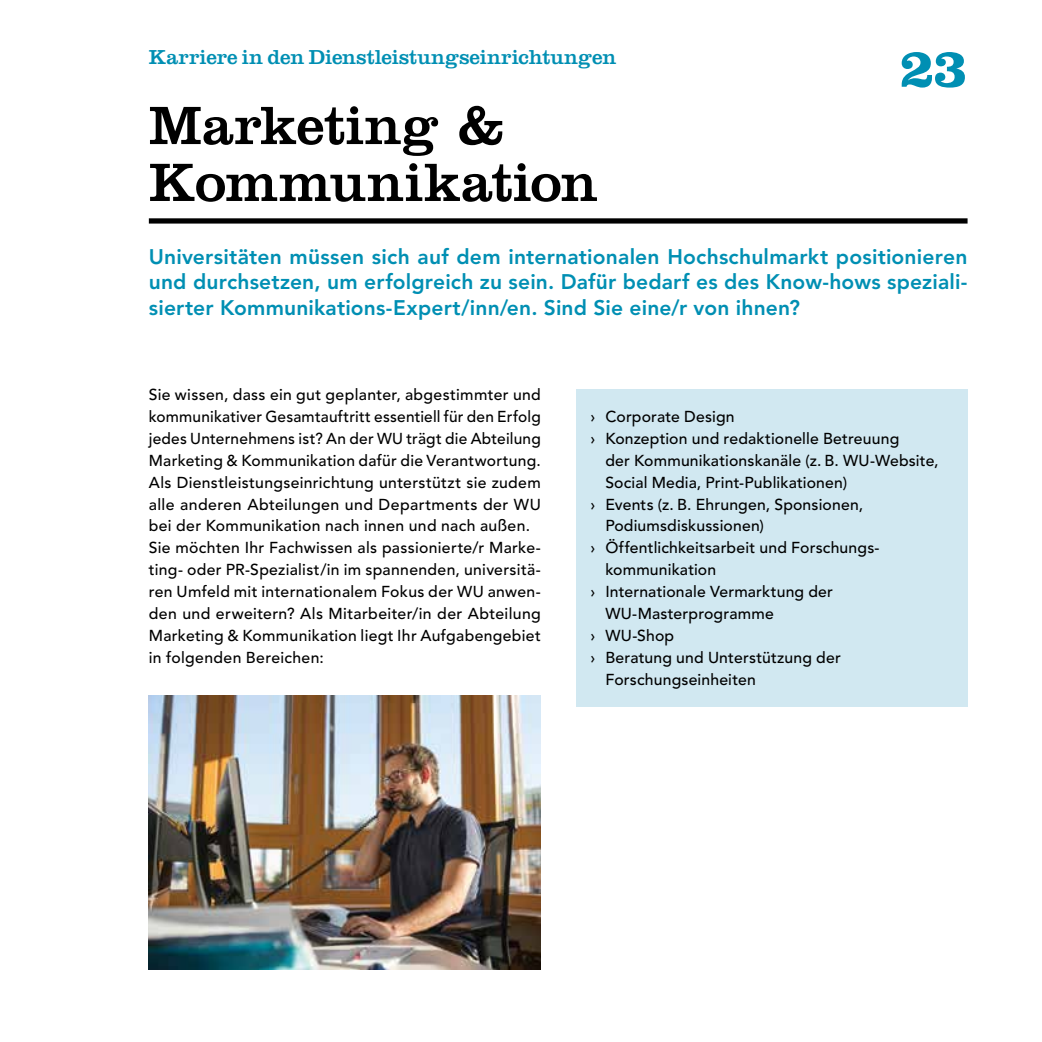
<style>
.page{position:relative;width:1042px;height:1042px;background:#fff}
.page>*{position:absolute;margin:0;border:0;box-sizing:border-box;transform-origin:0 0}
.t1{font:56px/56.9px "Clarendon LT Std";color:#000}
.t2{font:700 56px "Clarendon LT Std";color:#008fb3}
.t3{font:800 21px/25.4px "Avenir LT Std";letter-spacing:.01em;color:#008fb3;text-align:justify}
.t4{font:21px "Clarendon LT Std";letter-spacing:-.005em;color:#008fb3}
.t5{font:500 15.75px/21.9px "Avenir LT Std";letter-spacing:.015em;color:#000}
</style>
<div class="page">
<div style="left:149px;top:218px;width:818px;height:6px;background:#000"></div>
<img style="left:149px;top:695px;width:392px;height:274px">
<div style="left:575px;top:389px;width:392px;height:317px;background:#d1e8f1"></div>
<h2 class="t4" style="left:149px;top:44px;width:469px">Karriere in den Dienstleistungseinrichtungen</h2>
<h1 class="t1" style="left:149px;top:97px;width:451px">Marketing &amp;<br>Kommunikation</h1>
<h1 class="t2" style="left:900px;top:34px;width:69px">23</h1>
<h2 class="t3" style="left:149px;top:244px;width:820px">Universitäten müssen sich auf dem internationalen Hochschulmarkt positionieren und durchsetzen, um erfolgreich zu sein. Dafür bedarf es des Know-hows speziali&shy;sierter Kommunikations-Expert/inn/en. Sind Sie eine/r von ihnen?</h2>
<p class="t5" style="left:149px;top:384px;width:393px">Sie wissen, dass ein gut geplanter, abgestimmter und kommunikativer Gesamtauftritt essentiell für den Erfolg jedes Unternehmens ist? An der WU trägt die Abteilung Marketing &amp; Kommunikation dafür die Verantwortung.<br>Als Dienstleistungseinrichtung unterstützt sie zudem alle anderen Abteilungen und Departments der WU bei der Kommunikation nach innen und nach außen.<br>Sie möchten Ihr Fachwissen als passionierte/r Marke&shy;ting- oder PR-Spezialist/in im spannenden, universitä&shy;ren Umfeld mit internationalem Fokus der WU anwen&shy;den und erweitern? Als Mitarbeiter/in der Abteilung Marketing &amp; Kommunikation liegt Ihr Aufgabengebiet in folgenden Bereichen:</p>
<p class="t5" style="left:590px;top:406px;width:146px">› Corporate Design</p>
<p class="t5" style="left:590px;top:428px;width:310px">› Konzeption und redaktionelle Betreuung</p>
<p class="t5" style="left:605px;top:450px;width:335px">der Kommunikationskanäle (z. B. WU-Website,</p>
<p class="t5" style="left:605px;top:472px;width:243px">Social Media, Print-Publikationen)</p>
<p class="t5" style="left:590px;top:493px;width:274px">› Events (z. B. Ehrungen, Sponsionen,</p>
<p class="t5" style="left:605px;top:515px;width:160px">Podiumsdiskussionen)</p>
<p class="t5" style="left:590px;top:537px;width:289px">› Öffentlichkeitsarbeit und Forschungs-</p>
<p class="t5" style="left:605px;top:559px;width:112px">kommunikation</p>
<p class="t5" style="left:590px;top:581px;width:244px">› Internationale Vermarktung der</p>
<p class="t5" style="left:605px;top:603px;width:170px">WU-Masterprogramme</p>
<p class="t5" style="left:590px;top:625px;width:85px">› WU-Shop</p>
<p class="t5" style="left:590px;top:647px;width:252px">› Beratung und Unterstützung der</p>
<p class="t5" style="left:605px;top:668px;width:152px">Forschungseinheiten</p>
</div>
